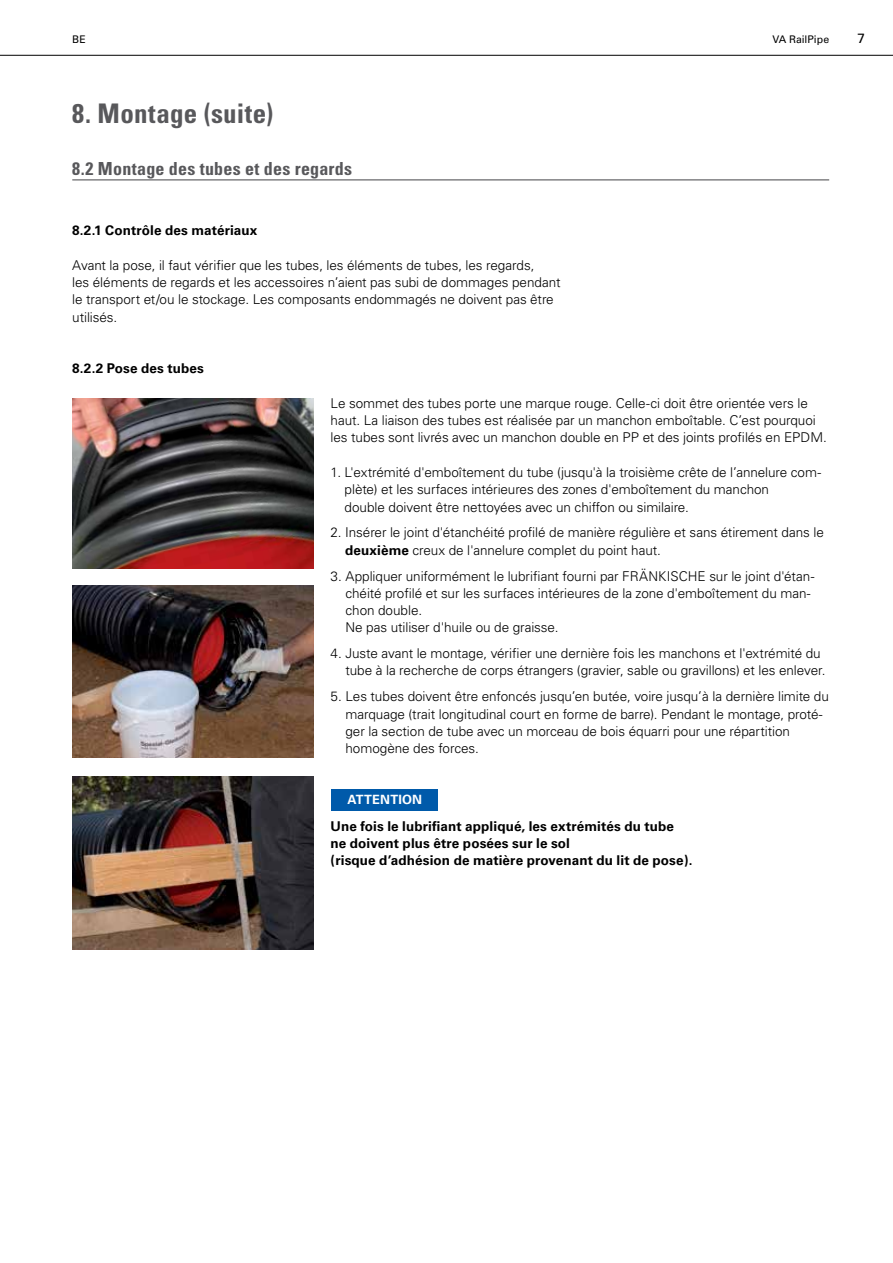
<style>
.page{position:relative;width:893px;height:1263px;background:#fff}
.page>*{position:absolute;margin:0;border:0;box-sizing:border-box;transform-origin:0 0}
.t1{font:700 condensed 27px "Univers LT Pro";letter-spacing:.01em;color:#58585b}
.t2{font:700 condensed 18px "Univers LT Pro";letter-spacing:.015em;color:#58585b}
.t3{font:300 13.5px/17.2px "Univers LT Pro 45";letter-spacing:-.005em;color:#000}
.t4{font:700 13.5px/17.2px "Univers";letter-spacing:.01em;color:#000}
.t5{font:700 13.5px "Univers LT Pro 65";letter-spacing:.01em;color:#000}
.t6{font:13.5px "Univers LT Pro 55 Roman";color:#000}
.t7{font:700 12.75px "Univers LT Pro 65";letter-spacing:.015em;color:#fff}
.t8{font:10.5px "Univers LT Pro 55 Roman";letter-spacing:-.005em;color:#000}
.s1{font-family:"Univers LT Pro 65";font-weight:700}
</style>
<div class="page">
<img style="left:72px;top:585px;width:241px;height:172px">
<img style="left:72px;top:777px;width:241px;height:172px">
<img style="left:72px;top:398px;width:241px;height:170px">
<hr style="left:72px;top:179px;width:757px;height:1px;background:#58585b">
<div style="left:332px;top:789px;width:106px;height:21px;background:#005aaa"></div>
<hr style="left:0;top:55px;width:893px;height:1px;background:#000">
<p class="t8" style="left:72px;top:32px;width:15px">BE</p>
<p class="t8" style="left:772px;top:32px;width:58px">VA RailPipe</p>
<p class="t6" style="left:857px;top:29px;width:9px">7</p>
<h1 class="t1" style="left:72px;top:97px;width:202px">8. Montage (suite)</h1>
<h2 class="t2" style="left:72px;top:158px;width:281px">8.2 Montage des tubes et des regards</h2>
<p class="t5" style="left:72px;top:221px;width:187px">8.2.1 Contrôle des matériaux</p>
<p class="t3" style="left:72px;top:256px;width:490px">Avant la pose, il faut vérifier que les tubes, les éléments de tubes, les regards,<br>les éléments de regards et les accessoires n’aient pas subi de dommages pendant le transport et/ou le stockage. Les composants endommagés ne doivent pas être utilisés.</p>
<p class="t5" style="left:72px;top:359px;width:133px">8.2.2 Pose des tubes</p>
<p class="t3" style="left:331px;top:394px;width:498px">Le sommet des tubes porte une marque rouge. Celle-ci doit être orientée vers le haut. La liaison des tubes est réalisée par un manchon emboîtable. C’est pourquoi les tubes sont livrés avec un manchon double en PP et des joints profilés en EPDM.</p>
<p class="t3" style="left:345px;top:463px;width:478px;text-indent:-14px">1. L'extrémité d'emboîtement du tube (jusqu'à la troisième crête de l’annelure com&shy;plète) et les surfaces intérieures des zones d'emboîtement du manchon<br>double doivent être nettoyées avec un chiffon ou similaire.</p>
<p class="t3" style="left:345px;top:524px;width:480px;text-indent:-15px">2. Insérer le joint d'étanchéité profilé de manière régulière et sans étirement dans le <span class="s1">deuxième</span> creux de l'annelure complet du point haut.</p>
<p class="t3" style="left:345px;top:567px;width:470px;text-indent:-15px">3. Appliquer uniformément le lubrifiant fourni par FRÄNKISCHE sur le joint d'étan&shy;chéité profilé et sur les surfaces intérieures de la zone d'emboîtement du man&shy;chon double.<br>Ne pas utiliser d'huile ou de graisse.</p>
<p class="t3" style="left:345px;top:644px;width:482px;text-indent:-15px">4. Juste avant le montage, vérifier une dernière fois les manchons et l'extrémité du tube à la recherche de corps étrangers (gravier, sable ou gravillons) et les enlever.</p>
<p class="t3" style="left:345px;top:687px;width:485px;text-indent:-15px">5. Les tubes doivent être enfoncés jusqu’en butée, voire jusqu’à la dernière limite du marquage (trait longitudinal court en forme de barre). Pendant le montage, proté&shy;ger la section de tube avec un morceau de bois équarri pour une répartition homogène des forces.</p>
<p class="t7" style="left:347px;top:791px;width:76px">ATTENTION</p>
<p class="t4" style="left:331px;top:817px;width:363px">Une fois le lubrifiant appliqué, les extrémités du tube ne doivent plus être posées sur le sol<br>(risque d’adhésion de matière provenant du lit de pose).</p>
</div>
